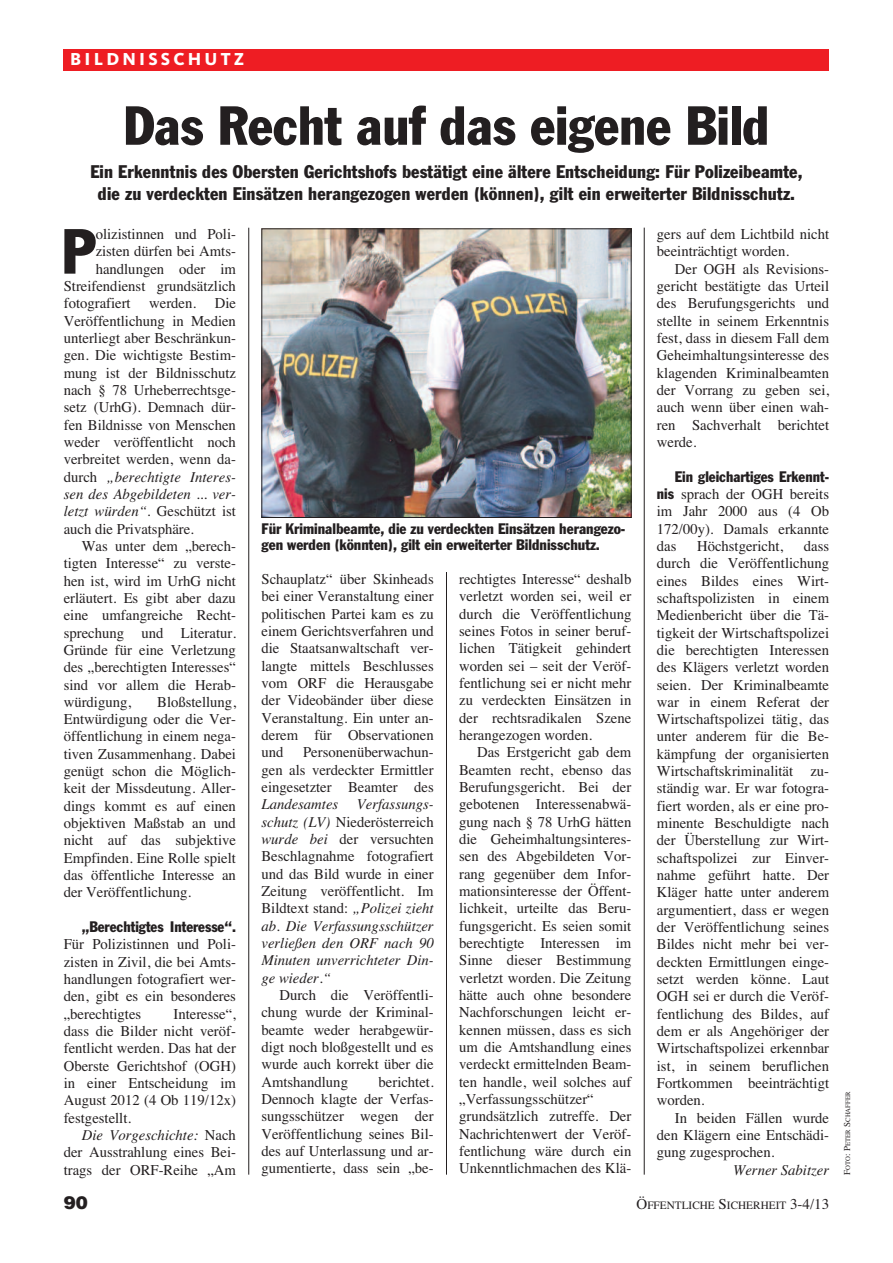
<style>
.page{position:relative;width:893px;height:1263px;background:#fff}
.page>*{position:absolute;margin:0;border:0;box-sizing:border-box;transform-origin:0 0}
.t1{font:condensed 62.55px "Franklin Gothic";color:#231f20}
.t2{font:condensed 54px "Franklin Gothic";color:#231f20}
.t3{font:condensed 18px/21.6px "Franklin Gothic";letter-spacing:.01em;color:#231f20;text-align:center}
.t4{font:800 18px "Kievit";letter-spacing:.175em;color:#fff}
.t5{font:900 18px "Helvetica";color:#231f20}
.t6{font:15px/17.2px "Times";color:#231f20;text-align:justify}
.t7{font:italic 15px/17.2px "Times";color:#231f20;text-align:justify}
.t8{font:condensed 15px/15.8px "Franklin Gothic";color:#231f20}
.t9{font:11.25px "Times";color:#231f20}
.t10{font:6.75px "Times";color:#231f20}
.s1{font-style:normal}
.s2{font-style:italic}
.s3{font-family:"Franklin Gothic";font-stretch:condensed}
.s4{font-size:15px}
.s5{font-size:9px}
</style>
<div class="page">
<div style="left:64px;top:49px;width:765px;height:21px;background:#ee1d23"></div>
<hr style="left:644px;top:228px;width:1px;height:947px;background:#231f20">
<hr style="left:248px;top:228px;width:1px;height:947px;background:#231f20">
<hr style="left:446px;top:522px;width:1px;height:653px;background:#231f20">
<div style="left:261px;top:228px;width:370px;height:344px;background:#fff"></div>
<img style="left:263px;top:230px;width:366px;height:286px">
<div style="left:261px;top:228px;width:370px;height:290px;border:1px solid #231f20"></div>
<p class="t4" style="left:70px;top:53px;width:176px">BILDNISSCHUTZ</p>
<h2 class="t2" style="left:123px;top:106px;width:648px">Das Recht auf das eigene Bild</h2>
<p class="t3" style="left:90px;top:162px;width:714px">Ein Erkenntnis des Obersten Gerichtshofs bestätigt eine ältere Entscheidung: Für Polizeibeamte, die zu verdeckten Einsätzen herangezogen werden (können), gilt ein erweiterter Bildnisschutz.</p>
<h1 class="t1" style="left:62px;top:229px;width:36px">P</h1>
<p class="t6" style="left:96px;top:225px;width:142px">olizistinnen und Poli-</p>
<p class="t6" style="left:96px;top:242px;width:142px">zisten dürfen bei Amts-</p>
<p class="t6" style="left:96px;top:260px;width:142px">handlungen oder im</p>
<p class="t6" style="left:64px;top:277px;width:174px">Streifendienst grundsätzlich</p>
<p class="t6" style="left:64px;top:294px;width:174px">fotografiert werden. Die</p>
<p class="t6" style="left:64px;top:312px;width:174px">Veröffentlichung in Medien</p>
<p class="t6" style="left:64px;top:329px;width:174px">unterliegt aber Beschränkun-</p>
<p class="t6" style="left:64px;top:346px;width:174px">gen. Die wichtigste Bestim-</p>
<p class="t6" style="left:64px;top:364px;width:174px">mung ist der Bildnisschutz</p>
<p class="t6" style="left:64px;top:381px;width:174px">nach § 78 Urheberrechtsge-</p>
<p class="t6" style="left:64px;top:398px;width:174px">setz (UrhG). Demnach dür-</p>
<p class="t6" style="left:64px;top:416px;width:174px">fen Bildnisse von Menschen</p>
<p class="t6" style="left:64px;top:433px;width:174px">weder veröffentlicht noch</p>
<p class="t6" style="left:64px;top:450px;width:174px">verbreitet werden, wenn da-</p>
<p class="t7" style="left:64px;top:468px;width:174px"><span class="s1">durch</span> „berechtigte Interes-</p>
<p class="t7" style="left:64px;top:485px;width:174px">sen des Abgebildeten ... ver-</p>
<p class="t7" style="left:64px;top:502px;width:174px">letzt würden“. <span class="s1">Geschützt ist</span></p>
<p class="t6" style="left:64px;top:520px;width:132px">auch die Privatsphäre.</p>
<p class="t6" style="left:82px;top:537px;width:156px">Was unter dem „berech-</p>
<p class="t6" style="left:64px;top:554px;width:174px">tigten Interesse“ zu verste-</p>
<p class="t6" style="left:64px;top:572px;width:174px">hen ist, wird im UrhG nicht</p>
<p class="t6" style="left:64px;top:589px;width:174px">erläutert. Es gibt aber dazu</p>
<p class="t6" style="left:64px;top:606px;width:174px">eine umfangreiche Recht-</p>
<p class="t6" style="left:64px;top:624px;width:174px">sprechung und Literatur.</p>
<p class="t6" style="left:64px;top:641px;width:174px">Gründe für eine Verletzung</p>
<p class="t6" style="left:64px;top:658px;width:174px">des „berechtigten Interesses“</p>
<p class="t6" style="left:64px;top:676px;width:174px">sind vor allem die Herab-</p>
<p class="t6" style="left:64px;top:693px;width:69px">würdigung,</p>
<p class="t6" style="left:64px;top:693px;width:174px;text-indent:93px">Bloßstellung, Entwürdigung oder die Ver&shy;öffentlichung in einem nega&shy;tiven Zusammenhang. Dabei genügt schon die Möglich&shy;keit der Missdeutung. Aller&shy;dings kommt es auf einen objektiven Maßstab an und nicht auf das subjektive Empfinden. Eine Rolle spielt das öffentliche Interesse an der Veröffentlichung.</p>
<p class="t8" style="left:82px;top:920px;width:156px">„Berechtigtes Interesse“.</p>
<p class="t6" style="left:64px;top:935px;width:174px">Für Polizistinnen und Poli&shy;zisten in Zivil, die bei Amts&shy;handlungen fotografiert wer&shy;den, gibt es ein besonderes „berechtigtes</p>
<p class="t6" style="left:64px;top:1005px;width:174px;text-indent:110px">Interesse“, dass die Bilder nicht veröf&shy;fentlicht werden. Das hat der Oberste Gerichtshof (OGH) in einer Entscheidung im August 2012 (4 Ob 119/12x) festgestellt.</p>
<p class="t6" style="left:64px;top:1126px;width:174px;text-indent:18px"><span class="s2">Die Vorgeschichte:</span> Nach der Ausstrahlung eines Bei&shy;trags der ORF-Reihe „Am</p>
<p class="t8" style="left:261px;top:522px;width:365px">Für Kriminalbeamte, die zu verdeckten Einsätzen herangezo&shy;gen werden (könnten), gilt ein erweiterter Bildnisschutz.</p>
<p class="t6" style="left:261px;top:570px;width:174px">Schauplatz“ über Skinheads bei einer Veranstaltung einer politischen Partei kam es zu einem Gerichtsverfahren und die Staatsanwaltschaft ver&shy;langte mittels Beschlusses vom ORF die Herausgabe der Videobänder über diese Veranstaltung. Ein unter an&shy;derem für Observationen und</p>
<p class="t6" style="left:261px;top:743px;width:174px;text-indent:42px">Personenüberwachun&shy;gen als verdeckter Ermittler eingesetzter Beamter des</p>
<p class="t7" style="left:261px;top:795px;width:174px">Landesamtes Verfassungs&shy;schutz (LV) <span class="s1">Niederösterreich </span>wurde bei <span class="s1">der versuchten Beschlagnahme fotografiert und das Bild wurde in einer Zeitung veröffentlicht. Im Bildtext stand:</span> „Polizei zieht ab. Die Verfassungsschützer verließen den ORF nach 90<br>Minuten unverrichteter Din&shy;ge wieder.“</p>
<p class="t6" style="left:261px;top:986px;width:174px;text-indent:18px">Durch die Veröffentli&shy;chung wurde der Kriminal&shy;beamte weder herabgewür&shy;digt noch bloßgestellt und es wurde auch korrekt über die Amtshandlung</p>
<p class="t6" style="left:261px;top:1073px;width:174px;text-indent:117px">berichtet.<br>Dennoch klagte der Verfas&shy;sungsschützer wegen der Veröffentlichung seines Bil&shy;des auf Unterlassung und ar&shy;gumentierte, dass sein „be-</p>
<p class="t6" style="left:459px;top:570px;width:174px">rechtigtes Interesse“ deshalb verletzt worden sei, weil er durch die Veröffentlichung seines Fotos in seiner beruf&shy;lichen Tätigkeit gehindert worden sei – seit der Veröf&shy;fentlichung sei er nicht mehr zu verdeckten Einsätzen in der rechtsradikalen Szene herangezogen worden.</p>
<p class="t6" style="left:459px;top:743px;width:174px;text-align:left;text-indent:18px">Das Erstgericht gab dem<br>Beamten recht, ebenso das<br>Berufungsgericht. Bei der gebotenen Interessenabwä&shy;gung nach § 78 UrhG hätten die Geheimhaltungsinteres&shy;sen des Abgebildeten Vor&shy;rang gegenüber dem Infor&shy;mationsinteresse der Öffent&shy;lichkeit, urteilte das Beru&shy;fungsgericht. Es seien somit berechtigte Interessen im<br>Sinne dieser Bestimmung verletzt worden. Die Zeitung hätte auch ohne besondere<br>Nachforschungen leicht er&shy;kennen müssen, dass es sich um die Amtshandlung eines verdeckt ermittelnden Beam&shy;ten handle, weil solches auf „Verfassungsschützer“ grundsätzlich zutreffe. Der<br>Nachrichtenwert der Veröf&shy;fentlichung wäre durch ein<br>Unkenntlichmachen des Klä-</p>
<p class="t6" style="left:657px;top:225px;width:174px">gers auf dem Lichtbild nicht beeinträchtigt worden.</p>
<p class="t6" style="left:657px;top:260px;width:174px;text-indent:18px">Der OGH als Revisions&shy;gericht bestätigte das Urteil des Berufungsgerichts und stellte in seinem Erkenntnis fest, dass in diesem Fall dem Geheimhaltungsinteresse des klagenden Kriminalbeamten der Vorrang zu geben sei, auch wenn über einen wah&shy;ren Sachverhalt berichtet werde.</p>
<p class="t8" style="left:675px;top:469px;width:156px">Ein gleichartiges Erkennt-</p>
<p class="t6" style="left:657px;top:485px;width:174px"><span class="s3">nis</span> sprach der OGH bereits im Jahr 2000 aus (4 Ob 172/00y). Damals erkannte das</p>
<p class="t6" style="left:657px;top:537px;width:174px;text-indent:147px">dass durch die Veröffentlichung eines Bildes eines Wirt&shy;schaftspolizisten in einem Medienbericht über die Tä&shy;tigkeit der Wirtschaftspolizei die berechtigten Interessen des Klägers verletzt worden seien. Der Kriminalbeamte war in einem Referat der Wirtschaftspolizei tätig, das unter anderem für die Be&shy;kämpfung der organisierten Wirtschaftskriminalität zu&shy;ständig war. Er war fotogra&shy;fiert worden, als er eine pro&shy;minente Beschuldigte nach der Überstellung zur Wirt&shy;schaftspolizei zur Einver&shy;nahme geführt hatte. Der Kläger hatte unter anderem argumentiert, dass er wegen der Veröffentlichung seines Bildes nicht mehr bei ver&shy;deckten Ermittlungen einge&shy;setzt werden könne. Laut OGH sei er durch die Veröf&shy;fentlichung des Bildes, auf dem er als Angehöriger der Wirtschaftspolizei erkennbar ist, in seinem beruflichen Fortkommen beeinträchtigt worden.</p>
<p class="t6" style="left:657px;top:1109px;width:174px;text-indent:18px">In beiden Fällen wurde den Klägern eine Entschädi&shy;gung zugesprochen.</p>
<p class="t7" style="left:733px;top:1161px;width:97px">Werner Sabitzer</p>
<p class="t6" style="left:697px;top:537px;width:88px">Höchstgericht,</p>
<p class="t5" style="left:64px;top:1192px;width:26px">90</p>
<p class="t9" style="left:636px;top:1198px;width:194px"><span class="s4">Ö</span>FFENTLICHE <span class="s4">S</span>ICHERHEIT <span class="s4">3-4/13</span></p>
<p class="t10" style="left:844px;top:1175px;width:85px;rotate:-90deg"><span class="s5">F</span>OTO<span class="s5">: P</span>ETER <span class="s5">S</span>CHAFFER</p>
</div>
